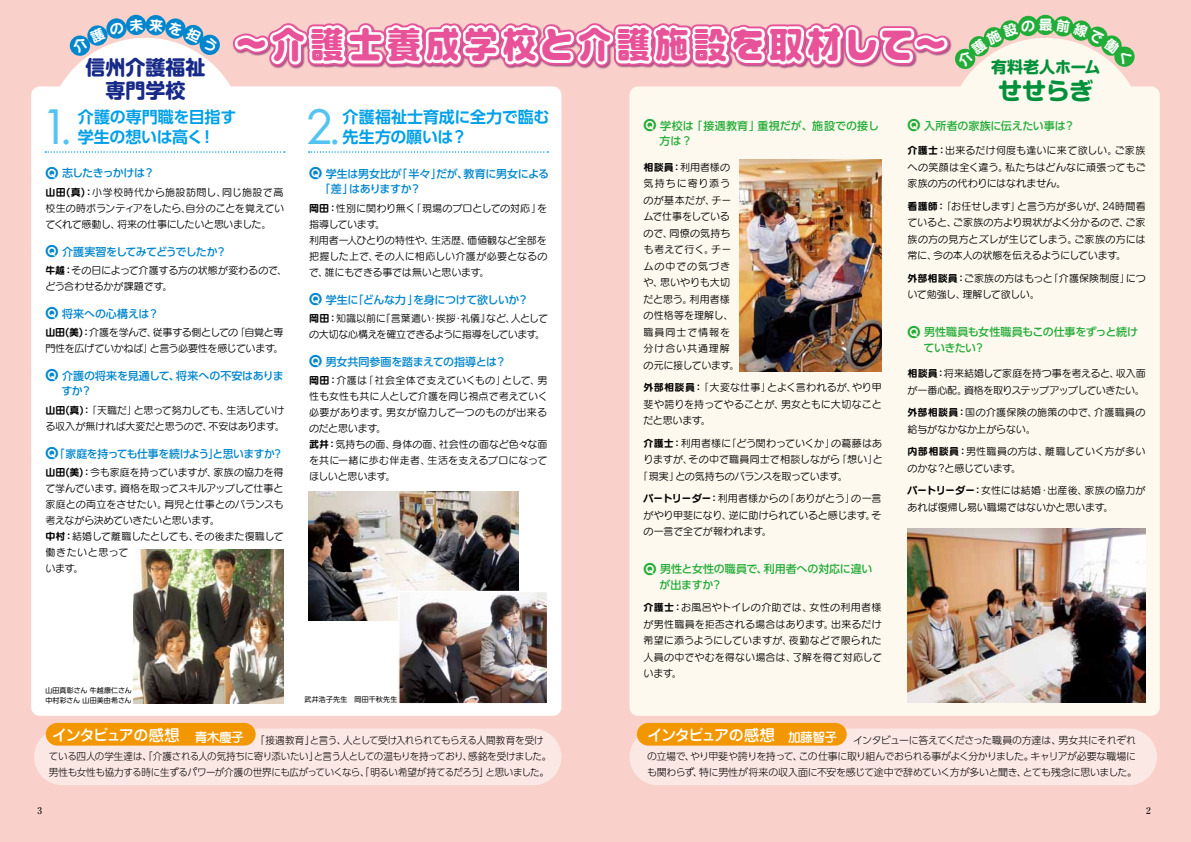
<style>
.page{position:relative;width:1191px;height:842px;background:#f9d1ca}
.page>*{position:absolute;margin:0;border:0;box-sizing:border-box;transform-origin:0 0}
.t1{font:46px "Futura";color:#54c3f1}
.t2{font:900 35px "Logo Maru Std";letter-spacing:.17em;color:#e85298;scale:.94 1}
.t3{font:700 24px "Shin M Go Pro";color:#00913a}
.t4{font:700 20px/23px "Shin M Go Pro";color:#172a88;text-align:center}
.t5{font:700 16px/20px "UD Shin Go Pro De";letter-spacing:-.01em;color:#00a0e9}
.t6{font:700 16px "Shin M Go Pro";color:#00913a}
.t7{font:500 15.6px "Jun 34 Pro";letter-spacing:-.13em;color:#fff}
.t8{font:500 11px/15px "UD Shin Go Pro";letter-spacing:-.03em;color:#0086cd}
.t9{font:500 11px/15.5px "UD Shin Go Pro";letter-spacing:-.01em;color:#22ac38}
.t10{font:500 11px/15px "UD Shin Go Pro";letter-spacing:-.005em;color:#0086cd}
.t11{font:500 11px/15.5px "UD Shin Go Pro";letter-spacing:-.045em;color:#22ac38}
.t12{font:500 11px/15.5px "UD Shin Go Pro";letter-spacing:.02em;color:#22ac38}
.t13{font:500 11px "UD Shin Go Pro";letter-spacing:-.065em;color:#0086cd}
.t14{font:500 11px "UD Shin Go Pro";letter-spacing:-.07em;color:#0086cd}
.t15{font:10px/16px "Seurat Pro M";letter-spacing:-.005em;color:#000}
.t16{font:10px/16.5px "Seurat Pro M";letter-spacing:.02em;color:#000}
.t17{font:10px/16.5px "Seurat Pro M";letter-spacing:-.03em;color:#000}
.t18{font:10px/16px "Seurat Pro M";letter-spacing:-.035em;color:#000}
.t19{font:10px "Seurat Pro M";letter-spacing:.015em;color:#000}
.t20{font:300 9.9px/15.6px "UD Shin Go Pro";letter-spacing:-.035em;color:#000;scale:.96 1}
.t21{font:300 9.9px/15.6px "UD Shin Go Pro";letter-spacing:-.035em;color:#000;text-align:justify}
.t22{font:500 9.2px "Ryumin Pro";color:#000}
.t23{font:7px/10px "UD Shin Go Pro";letter-spacing:.02em;color:#000}
.s1{font-weight:700;font-size:13px}
.s2{font-family:"Seurat Pro B"}
.s3{font-size:12.8px}
</style>
<div class="page">
<div style="left:629px;top:728px;width:528px;height:57px;background:#fbe7e4;border-radius:28px"></div>
<div style="left:34px;top:728px;width:527px;height:57px;background:#fbe7e4;border-radius:28px"></div>
<div style="left:31px;top:38px;width:530px;height:678px;background:#fff"></div>
<div style="left:629px;top:50px;width:530px;height:666px;background:#fef9ee"></div>
<div style="left:1114px;top:47px;width:20px;height:20px;background:#22ac38;border-radius:50%"></div>
<div style="left:637px;top:723px;width:209px;height:23px;background:#f39700;border-radius:11px"></div>
<div style="left:46px;top:723px;width:210px;height:23px;background:#f39700;border-radius:11px"></div>
<svg style="left:45px;top:151px;width:240px;height:2px"></svg>
<svg style="left:309px;top:151px;width:239px;height:2px"></svg>
<img style="left:134px;top:550px;width:149px;height:153px">
<img style="left:309px;top:491px;width:210px;height:130px">
<img style="left:400px;top:593px;width:146px;height:109px">
<div style="left:398px;top:591px;width:150px;height:113px;border:1px solid #fff"></div>
<img style="left:739px;top:160px;width:142px;height:212px">
<img style="left:907px;top:529px;width:238px;height:173px">
<svg style="left:70px;top:36px;width:20px;height:20px"></svg>
<div style="left:126px;top:15px;width:20px;height:20px;background:#0086cd;border-radius:50%"></div>
<div style="left:146px;top:15px;width:20px;height:20px;background:#0086cd;border-radius:50%"></div>
<svg style="left:200px;top:35px;width:20px;height:20px"></svg>
<svg style="left:225px;top:14px;width:907px;height:60px"></svg>
<svg style="left:71px;top:18px;width:72px;height:36px"></svg>
<svg style="left:149px;top:18px;width:69px;height:35px"></svg>
<h2 class="t2" style="left:235px;top:19px;width:759px">～介護士養成学校と介護施設を取材して～</h2>
<h3 class="t4" style="left:85px;top:53px;width:121px">信州介護福祉専門学校</h3>
<h3 class="t6" style="left:991px;top:54px;width:111px">有料老人ホーム</h3>
<h3 class="t3" style="left:998px;top:71px;width:97px">せせらぎ</h3>
<h1 class="t1" style="left:306px;top:96px;width:38px">2.</h1>
<h1 class="t1" style="left:41px;top:96px;width:34px">1.</h1>
<h3 class="t5" style="left:342px;top:107px;width:208px">介護福祉士育成に全力で臨む</h3>
<h3 class="t5" style="left:78px;top:107px;width:160px">介護の専門職を目指す学生の想いは高く！</h3>
<h3 class="t5" style="left:342px;top:127px;width:126px">先生方の願いは？</h3>
<p class="t14" style="left:45px;top:164px;width:111px"><span class="s1">Q</span> 志したきっかけは？</p>
<p class="t15" style="left:45px;top:183px;width:240px;text-align:justify"><span class="s2">山田(真)：</span>小学校時代から施設訪問し、同じ施設で高校生の時ボランティアをしたら、自分のことを覚えていてくれて感動し、将来の仕事にしたいと思いました。</p>
<p class="t13" style="left:45px;top:242px;width:183px"><span class="s1">Q</span> 介護実習をしてみてどうでしたか？</p>
<p class="t15" style="left:45px;top:261px;width:243px"><span class="s2">牛越：</span>その日によって介護する方の状態が変わるので、どう合わせるかが課題です。</p>
<p class="t10" style="left:45px;top:305px;width:115px"><span class="s1">Q</span> 将来への心構えは？</p>
<p class="t18" style="left:45px;top:323px;width:240px"><span class="s2">山田(美)：</span>介護を学んで、従事する側としての「自覚と専門性を広げていかねば」と言う必要性を感じています。</p>
<p class="t10" style="left:61px;top:367px;width:224px;text-indent:-16px"><span class="s1">Q</span> 介護の将来を見通して、将来への不安はありますか？</p>
<p class="t15" style="left:45px;top:401px;width:241px"><span class="s2">山田(真)：</span>「天職だ」と思って努力しても、生活していける収入が無ければ大変だと思うので、不安はあります。</p>
<p class="t8" style="left:45px;top:445px;width:239px"><span class="s1">Q</span>「家庭を持っても仕事を続けよう」と思いますか？</p>
<p class="t15" style="left:45px;top:463px;width:240px"><span class="s2">山田(美)：</span>今も家庭を持っていますが、家族の協力を得て学んでいます。資格を取ってスキルアップして仕事と家庭との両立をさせたい。育児と仕事とのバランスも考えながら決めていきたいと思います。<br><span class="s2">中村：</span>結婚して離職したとしても、その後また復職して働きたいと思って<br>います。</p>
<p class="t8" style="left:319px;top:165px;width:232px;text-indent:-10px"><span class="s1">Q</span> 学生は男女比が「半々」だが、教育に男女による「差」はありますか？</p>
<p class="t15" style="left:309px;top:199px;width:240px"><span class="s2">岡田：</span>性別に関わり無く「現場のプロとしての対応」を指導しています。<br>利用者一人ひとりの特性や、生活歴、価値観など全部を把握した上で、その人に相応しい介護が必要となるので、誰にもできる事では無いと思います。</p>
<p class="t8" style="left:309px;top:291px;width:221px"><span class="s1">Q</span> 学生に「どんな力」を身につけて欲しいか？</p>
<p class="t17" style="left:309px;top:309px;width:240px;line-height:16px"><span class="s2">岡田：</span>知識以前に『言葉遣い・挨拶・礼儀』など、人としての大切な心構えを確立できるように指導をしています。</p>
<p class="t8" style="left:309px;top:353px;width:199px"><span class="s1">Q</span> 男女共同参画を踏まえての指導とは？</p>
<p class="t15" style="left:309px;top:371px;width:240px"><span class="s2">岡田：</span>介護は「社会全体で支えていくもの」として、男性も女性も共に人として介護を同じ視点で考えていく必要があります。男女が協力して一つのものが出来るのだと思います。<br><span class="s2">武井：</span>気持ちの面、身体の面、社会性の面など色々な面を共に一緒に歩む伴走者、生活を支えるプロになってほしいと思います。</p>
<p class="t23" style="left:45px;top:685px;width:88px">山田真彰さん 牛越康仁さん中村彩さん 山田美由希さん</p>
<p class="t23" style="left:304px;top:694px;width:94px">武井浩子先生　岡田千秋先生</p>
<p class="t12" style="left:659px;top:118px;width:221px;text-indent:-16px"><span class="s1">Q</span> 学校は「接遇教育」重視だが、施設での接し方は？</p>
<p class="t16" style="left:643px;top:159px;width:97px"><span class="s2">相談員：</span>利用者様の気持ちに寄り添うのが基本だが、チームで仕事をしているので、同僚の気持ちも考えて行く。チームの中での気づきや、思いやりも大切だと思う。利用者様の性格等を理解し、職員同士で情報を分け合い共通理解の元に接しています。</p>
<p class="t15" style="left:643px;top:379px;width:240px;line-height:16.5px;text-align:justify"><span class="s2">外部相談員：</span>「大変な仕事」とよく言われるが、やり甲斐や誇りを持ってやることが、男女ともに大切なことだと思います。</p>
<p class="t15" style="left:643px;top:435px;width:240px"><span class="s2">介護士：</span>利用者様に「どう関わっていくか」の葛藤はあ</p>
<p class="t19" style="left:643px;top:453px;width:241px">りますが、その中で職員同士で相談しながら「想い」と</p>
<p class="t17" style="left:638px;top:468px;width:211px">「現実」との気持ちのバランスを取っています。</p>
<p class="t15" style="left:643px;top:490px;width:239px;line-height:16.5px;text-align:justify"><span class="s2">パートリーダー：</span>利用者様からの「ありがとう」の一言がやり甲斐になり、逆に助けられていると感じます。その一言で全てが報われます。</p>
<p class="t9" style="left:659px;top:561px;width:214px;text-indent:-16px"><span class="s1">Q</span> 男性と女性の職員で、利用者への対応に違いが出ますか？</p>
<p class="t15" style="left:643px;top:599px;width:240px;line-height:16.5px;text-align:justify"><span class="s2">介護士：</span>お風呂やトイレの介助では、女性の利用者様が男性職員を拒否される場合はあります。出来るだけ希望に添うようにしていますが、夜勤などで限られた人員の中でやむを得ない場合は、了解を得て対応しています。</p>
<p class="t9" style="left:907px;top:118px;width:169px"><span class="s1">Q</span> 入所者の家族に伝えたい事は？</p>
<p class="t15" style="left:907px;top:142px;width:240px;line-height:16.5px;text-align:justify"><span class="s2">介護士：</span>出来るだけ何度も逢いに来て欲しい。ご家族への笑顔は全く違う。私たちはどんなに頑張ってもご家族の方の代わりにはなれません。</p>
<p class="t15" style="left:907px;top:198px;width:240px;line-height:16.5px;text-align:justify"><span class="s2">看護師：</span>「お任せします」と言う方が多いが、24時間看ていると、ご家族の方より現状がよく分かるので、ご家族の方の見方とズレが生じてしまう。ご家族の方には常に、今の本人の状態を伝えるようにしています。</p>
<p class="t15" style="left:907px;top:270px;width:240px;line-height:16.5px"><span class="s2">外部相談員：</span>ご家族の方はもっと「介護保険制度」について勉強し、理解して欲しい。</p>
<p class="t11" style="left:923px;top:324px;width:216px;text-indent:-16px"><span class="s1">Q</span> 男性職員も女性職員もこの仕事をずっと続けていきたい？</p>
<p class="t17" style="left:907px;top:365px;width:240px"><span class="s2">相談員：</span>将来結婚して家庭を持つ事を考えると、収入面が一番心配。資格を取りステップアップしていきたい。</p>
<p class="t16" style="left:907px;top:404px;width:239px"><span class="s2">外部相談員：</span>国の介護保険の施策の中で、介護職員の給与がなかなか上がらない。</p>
<p class="t15" style="left:907px;top:443px;width:239px;line-height:16.5px"><span class="s2">内部相談員：</span>男性職員の方は、離職していく方が多いのかな？と感じています。</p>
<p class="t15" style="left:907px;top:482px;width:239px;line-height:16.5px"><span class="s2">パートリーダー：</span>女性には結婚・出産後、家族の協力があれば復帰し易い職場ではないかと思います。</p>
<p class="t20" style="left:255px;top:732px;width:302px">「接遇教育」と言う、人として受け入れられてもらえる人間教育を受け</p>
<h3 class="t7" style="left:647px;top:723px;width:191px">インタビュアの感想 <span class="s3">加藤智子</span></h3>
<p class="t20" style="left:49px;top:748px;width:525px">ている四人の学生達は、「介護される人の気持ちに寄り添いたい」と言う人としての温もりを持っており、感銘を受けました。男性も女性も協力する時に生ずるパワーが介護の世界にも広がっていくなら「、明るい希望が持てるだろう」と思いました。</p>
<h3 class="t7" style="left:52px;top:723px;width:193px">インタビュアの感想 <span class="s3">青木慶子</span></h3>
<p class="t21" style="left:647px;top:732px;width:491px;text-indent:206px">インタビューに答えてくださった職員の方達は、男女共にそれぞれの立場で、やり甲斐や誇りを持って、この仕事に取り組んでおられる事がよく分かりました。キャリアが必要な職場にも関わらず、特に男性が将来の収入面に不安を感じて途中で辞めていく方が多いと聞き、とても残念に思いました。</p>
<p class="t22" style="left:37px;top:803px;width:6px">3</p>
<p class="t22" style="left:1146px;top:803px;width:6px">2</p>
</div>
